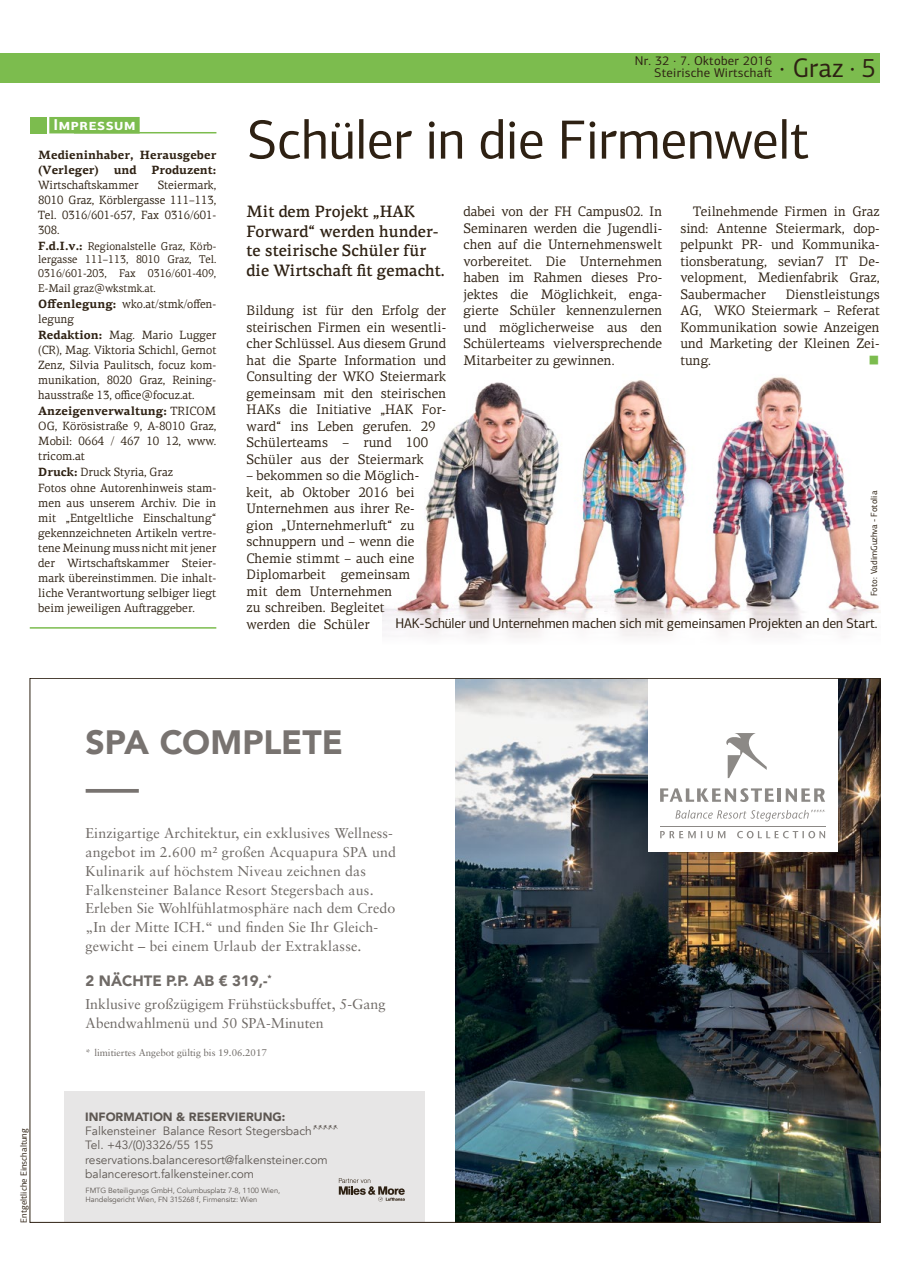
<style>
.page{position:relative;width:910px;height:1276px;background:#fff}
.page>*{position:absolute;margin:0;border:0;box-sizing:border-box;transform-origin:0 0}
.t1{font:55.5px "PF Centro Sans Pro";letter-spacing:-.005em;color:#2e2113;scale:.96 1}
.t2{font:900 33.75px "Avenir";color:#787370}
.t3{font:27px "PF Centro Sans Pro";color:#2e2113;scale:.96 1}
.t4{font:500 16.5px/19.5px "PF Centro Serif Pro";color:#2e2113;scale:.96 1}
.t5{font:700 15.75px "PF Centro Sans Pro";letter-spacing:.04em;color:#fff}
.t6{font:900 15px "Avenir";color:#6f6a66}
.t7{font:14.25px/18.8px "Sabon";letter-spacing:.01em;color:#6f6a66}
.t8{font:14.1px "PF Centro Sans Pro";letter-spacing:-.01em;color:#2e2113;scale:.96 1}
.t9{font:13.8px/16.5px "PF Centro Serif Pro";color:#2e2113;text-align:justify;scale:.96 1}
.t10{font:13.8px "PF Centro Serif Pro";color:#7cbc4e;scale:.96 1}
.t11{font:12.75px/12.8px "PF Centro Sans Pro";letter-spacing:.02em;color:#2e2113;text-align:right}
.t12{font:12px/15.1px "PF Centro Serif Pro";color:#2e2113;text-align:justify;scale:.94 1}
.t13{font:12px/14.4px "Avenir";color:#5d5752}
.t14{font:700 12px/15px "PF Centro Serif Pro";color:#2e2113}
.t15{font:11.25px/13.5px "PF Centro Serif Pro";color:#2e2113;text-align:justify;scale:.94 1}
.t16{font:9.75px "Sabon";color:#6f6a66}
.t17{font:9px "PF Centro Sans Pro";color:#2e2113}
.t18{font:7.5px/9px "Avenir";letter-spacing:-.01em;color:#5d5752}
.s1{font-weight:700;font-size:12px}
.s2{font-weight:700}
.s3{font-weight:900}
</style>
<div class="page">
<div style="left:0;top:53px;width:879px;height:30px;background:#7cbc4e"></div>
<div style="left:49px;top:117px;width:91px;height:16px;background:#7cbc4e"></div>
<hr style="left:74px;top:132px;width:142px;height:1px;background:#7cbc4e">
<div style="left:30px;top:117px;width:16px;height:16px;background:#7cbc4e"></div>
<hr style="left:30px;top:627px;width:186px;height:1px;background:#7cbc4e">
<img style="left:383px;top:377px;width:497px;height:261px">
<div style="left:64px;top:1091px;width:360px;height:131px;background:#e7e6e6"></div>
<svg style="left:339px;top:1178px;width:66px;height:23px"></svg>
<img style="left:455px;top:680px;width:423px;height:540px">
<div style="left:648px;top:678px;width:190px;height:174px;background:#fff"></div>
<svg style="left:660px;top:831px;width:165px;height:7px"></svg>
<svg style="left:675px;top:809px;width:150px;height:12px"></svg>
<svg style="left:726px;top:733px;width:41px;height:45px"></svg>
<hr style="left:778px;top:788px;width:3px;height:14px;background:#8c8986">
<svg style="left:786px;top:788px;width:39px;height:14px"></svg>
<svg style="left:660px;top:788px;width:114px;height:14px"></svg>
<hr style="left:660px;top:826px;width:165px;height:1px;background:#8c8986">
<hr style="left:86px;top:789px;width:53px;height:3px;background:#787370">
<p class="t5" style="left:54px;top:115px;width:84px">Impressum</p>
<p class="t14" style="left:38px;top:148px;width:180px">Medieninhaber, Herausgeber (Verleger) und Produzent:</p>
<p class="t12" style="left:38px;top:177px;width:108px">Wirtschaftskammer</p>
<p class="t12" style="left:38px;top:177px;width:191px;text-indent:119px">Steiermark, 8010 Graz, Körblergasse 111–113, Tel. 0316/601-657, Fax 0316/601- 308.</p>
<p class="t15" style="left:38px;top:239px;width:191px"><span class="s1">F.d.I.v.:</span> Regionalstelle Graz, Körb&shy;lergasse 111–113, 8010 Graz, Tel.<br>0316/601-203, Fax 0316/601-409,</p>
<p class="t15" style="left:38px;top:281px;width:127px">E‑Mail graz@wkstmk.at.</p>
<p class="t12" style="left:38px;top:296px;width:191px;text-align:left"><span class="s2">Offenlegung:</span> wko.at/stmk/offen&shy;legung<br><span class="s2">Redaktion:</span> Mag. Mario Lugger (CR), Mag. Viktoria Schichl, Gernot<br>Zenz, Silvia Paulitsch, focuz kom&shy;munikation, 8020 Graz, Reining&shy;hausstraße 13, office@focuz.at.<br><span class="s2">Anzeigenverwaltung:</span> TRICOM<br>OG, Körösistraße 9, A-8010 Graz,<br>Mobil: 0664 / 467 10 12, www. tricom.at<br><span class="s2">Druck:</span> Druck Styria, Graz<br>Fotos ohne Autorenhinweis stam&shy;men aus unserem Archiv. Die in mit „Entgeltliche Einschaltung“ gekennzeichneten Artikeln vertre&shy;tene Meinung muss nicht mit jener der Wirtschaftskammer Steier&shy;mark übereinstimmen. Die inhalt&shy;liche Verantwortung selbiger liegt beim jeweiligen Auftraggeber.</p>
<p class="t11" style="left:635px;top:54px;width:139px">Nr. 32 · 7. Oktober 2016<br>Steirische Wirtschaft</p>
<h3 class="t3" style="left:779px;top:51px;width:102px">· Graz · 5</h3>
<h1 class="t1" style="left:247px;top:106px;width:587px">Schüler in die Firmenwelt</h1>
<p class="t4" style="left:247px;top:202px;width:208px">Mit dem Projekt „HAK<br>Forward“ werden hunder&shy;te steirische Schüler für die Wirtschaft fit gemacht.</p>
<p class="t9" style="left:247px;top:302px;width:209px;text-align:left">Bildung ist für den Erfolg der steirischen Firmen ein wesentli&shy;cher Schlüssel. Aus diesem Grund hat die Sparte Information und<br>Consulting der WKO Steiermark gemeinsam mit den steirischen<br>HAKs die Initiative „HAK For&shy;ward“ ins Leben gerufen. 29<br>Schülerteams – rund 100<br>Schüler aus der Steiermark</p>
<p class="t9" style="left:247px;top:467px;width:181px;text-align:left">– bekommen so die Möglich&shy;keit, ab Oktober 2016 bei<br>Unternehmen aus ihrer Re&shy;gion „Unternehmerluft“ zu schnuppern und – wenn die<br>Chemie stimmt – auch eine<br>Diplomarbeit gemeinsam mit dem Unternehmen<br>zu schreiben. Begleitet werden die Schüler</p>
<p class="t9" style="left:463px;top:203px;width:208px">dabei von der FH Campus02. In Seminaren werden die Jugendli&shy;chen auf die Unternehmenswelt vorbereitet. Die Unternehmen haben im Rahmen dieses Pro&shy;jektes die Möglichkeit, enga&shy;gierte Schüler kennenzulernen und möglicherweise aus den Schülerteams vielversprechende Mitarbeiter zu gewinnen.</p>
<p class="t9" style="left:680px;top:203px;width:209px;text-indent:13px">Teilnehmende Firmen in Graz sind: Antenne Steiermark, dop&shy;pelpunkt PR- und Kommunika&shy;tionsberatung, sevian7 IT De&shy;velopment, Medienfabrik Graz, Saubermacher</p>
<p class="t9" style="left:680px;top:286px;width:209px;text-indent:105px">Dienstleistungs AG, WKO Steiermark – Referat Kommunikation sowie Anzeigen und Marketing der Kleinen Zei&shy;tung.</p>
<p class="t10" style="left:868px;top:351px;width:14px">■</p>
<p class="t17" style="left:869px;top:596px;width:107px;rotate:-90deg">Foto: VadimGuzhva - Fotolia</p>
<p class="t8" style="left:395px;top:615px;width:504px">HAK-Schüler und Unternehmen machen sich mit gemeinsamen Projekten an den Start.</p>
<p class="t17" style="left:18px;top:1222px;width:96px;rotate:-90deg">Entgeltliche Einschaltung</p>
<h2 class="t2" style="left:85px;top:713px;width:259px">SPA COMPLETE</h2>
<p class="t7" style="left:85px;top:824px;width:312px">Einzigartige Architektur, ein exklusives Wellness&shy;angebot im 2.600 m² großen Acquapura SPA und Kulinarik auf höchstem Niveau zeichnen das Falkensteiner Balance Resort Stegersbach aus.<br>Erleben Sie Wohlfühlatmosphäre nach dem Credo „In der Mitte ICH.“ und finden Sie Ihr Gleich&shy;gewicht – bei einem Urlaub der Extraklasse.</p>
<p class="t6" style="left:85px;top:968px;width:188px">2 NÄCHTE P.P. AB € 319,-<sup>*</sup></p>
<p class="t7" style="left:85px;top:994px;width:302px">Inklusive großzügigem Frühstücksbuffet, 5-Gang<br>Abendwahlmenü und 50 SPA-Minuten</p>
<p class="t16" style="left:85px;top:1046px;width:183px">* limitiertes Angebot gültig bis 19.06.2017</p>
<p class="t13" style="left:85px;top:1109px;width:255px"><span class="s3">INFORMATION &amp; RESERVIERUNG:<br></span>Falkensteiner Balance Resort Stegersbach <sup>FFFFF </sup>Tel. +43/(0)3326/55 155 reservations.balanceresort@falkensteiner.com balanceresort.falkensteiner.com</p>
<p class="t18" style="left:86px;top:1186px;width:196px">FMTG Beteiligungs GmbH, Columbusplatz 7-8, 1100 Wien,<br>Handelsgericht Wien, FN 315268 f, Firmensitz: Wien</p>
</div>
